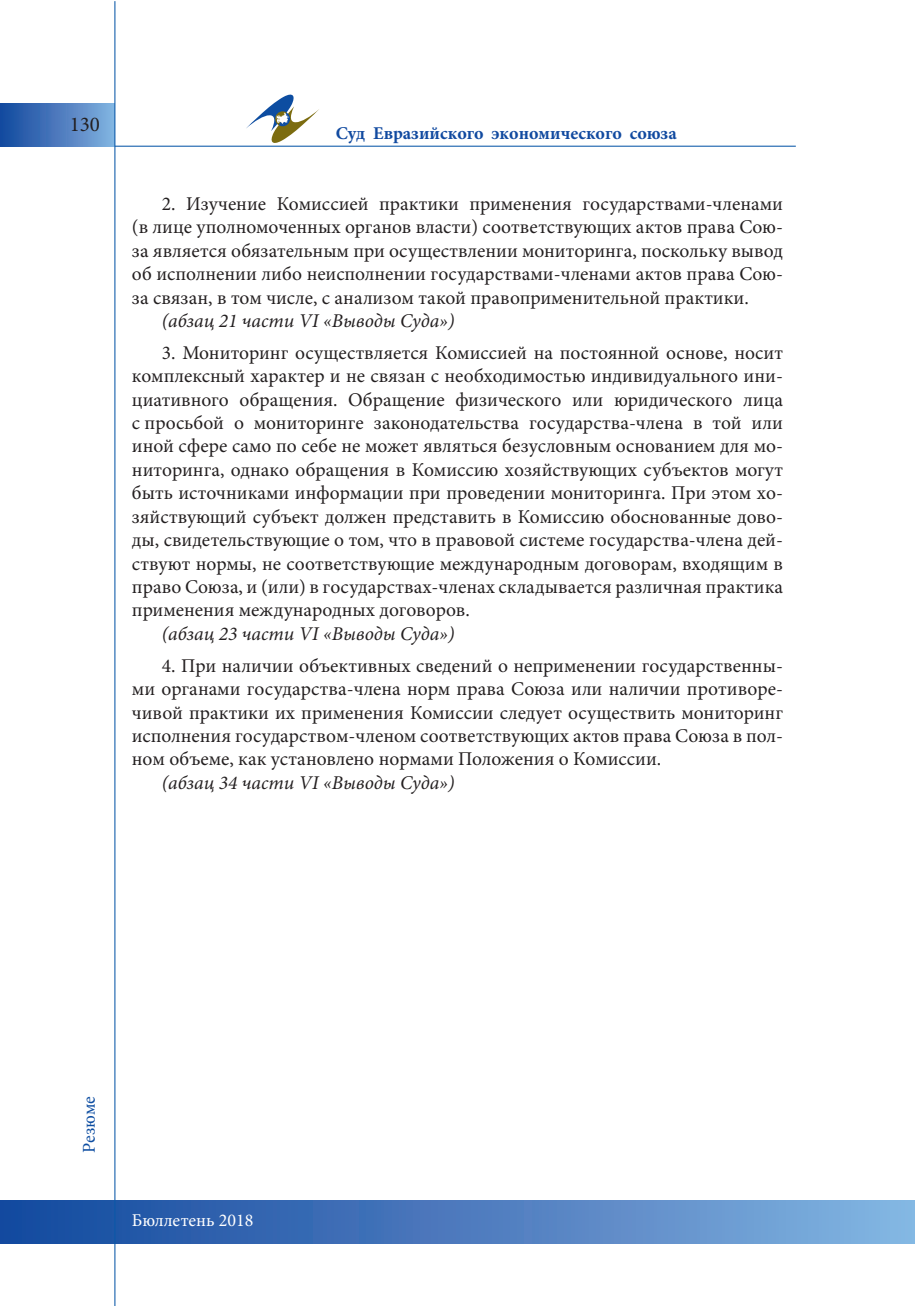
<style>
.page{position:relative;width:915px;height:1306px;background:#fff}
.page>*{position:absolute;margin:0;border:0;box-sizing:border-box;transform-origin:0 0}
.t1{font:21px "Minion Pro";color:#231f20}
.t2{font:19.5px/23.4px "Minion Pro";color:#231f20;text-align:justify}
.t3{font:italic 19.5px "Minion Pro";color:#231f20}
.t4{font:700 18px "Minion Pro";color:#114aa0}
.t5{font:18px "Minion Pro";color:#fff}
.t6{font:18px "Minion Pro";letter-spacing:-.005em;color:#0d4da1}
</style>
<div class="page">
<div style="left:0;top:1200px;width:914px;height:43px;background:linear-gradient(to right,#12469d,#85b2e0)"></div>
<hr style="left:115px;top:146px;width:680px;height:1px;background:#0a58a8">
<div style="left:0;top:104px;width:115px;height:42px;background:linear-gradient(to right,#12469d,#85b2e0)"></div>
<hr style="left:114px;top:1px;width:1px;height:1304px;background:#0a58a8">
<svg style="left:245px;top:94px;width:74px;height:52px"></svg>
<p class="t1" style="left:70px;top:111px;width:32px">130</p>
<p class="t4" style="left:335px;top:124px;width:342px">Суд Евразийского экономического союза</p>
<p class="t2" style="left:132px;top:192px;width:652px;text-indent:30px">2. Изучение Комиссией практики применения государствами-членами (в лице уполномоченных органов власти) соответствующих актов права Сою&shy;за является обязательным при осуществлении мониторинга, поскольку вывод об исполнении либо неисполнении государствами-членами актов права Сою&shy;за связан, в том числе, с анализом такой правоприменительной практики.</p>
<p class="t3" style="left:162px;top:307px;width:294px">(абзац 21 части VI «Выводы Суда»)</p>
<p class="t2" style="left:132px;top:341px;width:652px;text-indent:30px">3. Мониторинг осуществляется Комиссией на постоянной основе, носит комплексный характер и не связан с необходимостью индивидуального ини&shy;циативного обращения. Обращение физического или юридического лица с просьбой о мониторинге законодательства государства-члена в той или иной сфере само по себе не может являться безусловным основанием для мо&shy;ниторинга, однако обращения в Комиссию хозяйствующих субъектов могут быть источниками информации при проведении мониторинга. При этом хо&shy;зяйствующий субъект должен представить в Комиссию обоснованные дово&shy;ды, свидетельствующие о том, что в правовой системе государства-члена дей&shy;ствуют нормы, не соответствующие международным договорам, входящим в право Союза, и (или) в государствах-членах складывается различная практика применения международных договоров.</p>
<p class="t3" style="left:162px;top:620px;width:294px">(абзац 23 части VI «Выводы Суда»)</p>
<p class="t2" style="left:132px;top:654px;width:652px;text-indent:30px">4. При наличии объективных сведений о неприменении государственны&shy;ми органами государства-члена норм права Союза или наличии противоре&shy;чивой практики их применения Комиссии следует осуществить мониторинг исполнения государством-членом соответствующих актов права Союза в пол&shy;ном объеме, как установлено нормами Положения о Комиссии.</p>
<p class="t3" style="left:162px;top:769px;width:294px">(абзац 34 части VI «Выводы Суда»)</p>
<p class="t6" style="left:77px;top:1152px;width:58px;rotate:-90deg">Резюме</p>
<p class="t5" style="left:132px;top:1207px;width:123px">Бюллетень 2018</p>
</div>
